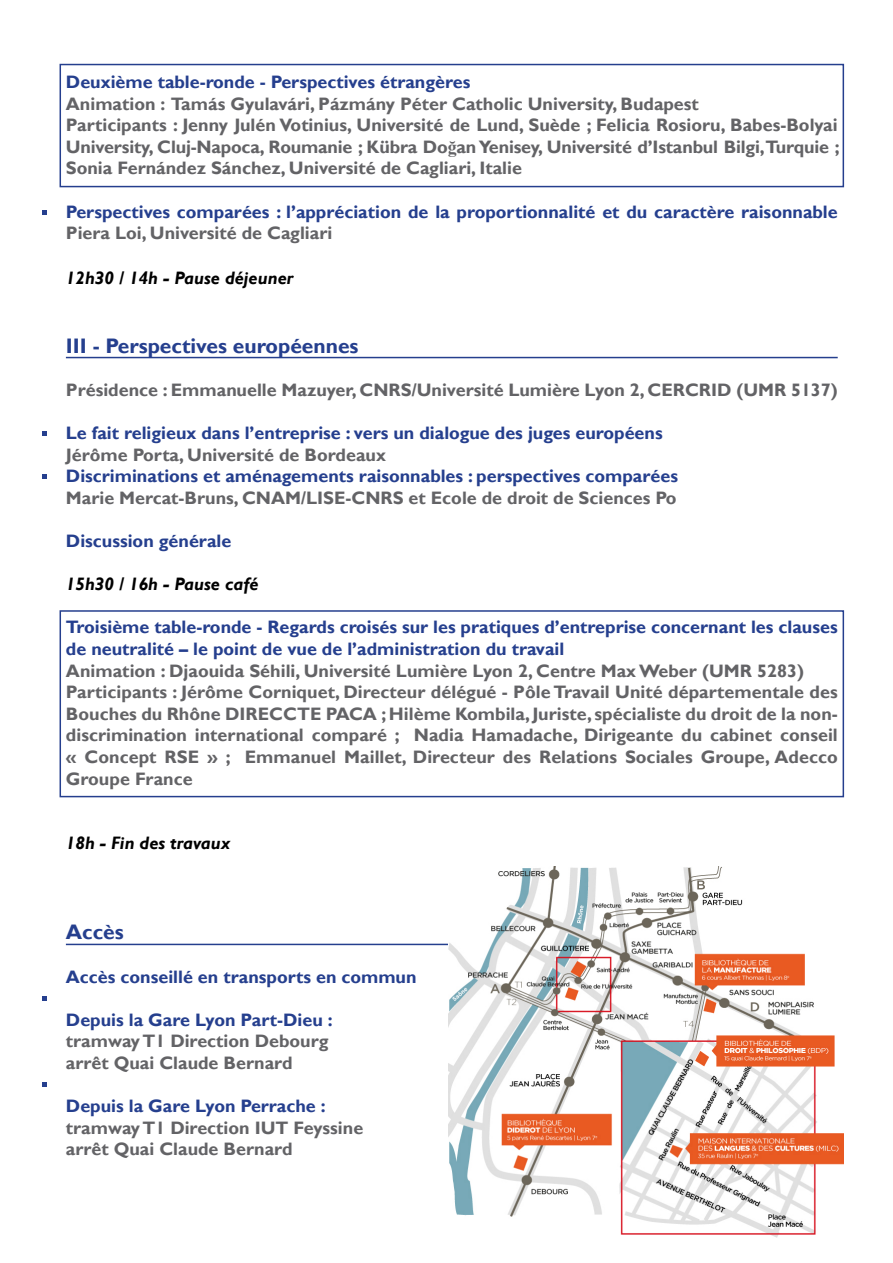
<style>
.page{position:relative;width:893px;height:1263px;background:#fff}
.page>*{position:absolute;margin:0;border:0;box-sizing:border-box;transform-origin:0 0}
.t1{font:700 21px "Gill Sans";color:#253f8e}
.t2{font:700 18px/21.6px "Gill Sans";color:#636366;text-align:justify}
.t3{font:700 18px/21.6px "Gill Sans";color:#253f8e}
.t4{font:italic 700 18px "Gill Sans";color:#000}
.s1{font-family:"Times New Roman"}
.s2{color:#636366}
</style>
<div class="page">
<hr style="left:66px;top:357px;width:772px;height:1px;background:#253f8e">
<hr style="left:66px;top:944px;width:772px;height:1px;background:#253f8e">
<svg style="left:43px;top:474px;width:4px;height:4px"></svg>
<svg style="left:43px;top:431px;width:4px;height:5px"></svg>
<svg style="left:43px;top:210px;width:4px;height:4px"></svg>
<img style="left:449px;top:866px;width:394px;height:372px">
<svg style="left:43px;top:1083px;width:4px;height:4px"></svg>
<svg style="left:43px;top:996px;width:4px;height:4px"></svg>
<div style="left:60px;top:64px;width:784px;height:123px;border:2px solid #253f8e"></div>
<div style="left:60px;top:610px;width:784px;height:187px;border:2px solid #253f8e"></div>
<p class="t3" style="left:66px;top:72px;width:406px">Deuxième table-ronde - Perspectives étrangères</p>
<p class="t2" style="left:66px;top:93px;width:634px">Animation : Tamás Gyulavári, Pázmány Péter Catholic University, Budapest</p>
<p class="t2" style="left:66px;top:115px;width:775px">Participants : Jenny Julén Votinius, Université de Lund, Suède ; Felicia Rosioru, Babes-Bolyai University, Cluj-Napoca, Roumanie ; Kübra Do<span class="s1">ğ</span>an Yenisey, Université d’Istanbul Bilgi,Turquie ; Sonia Fernández Sánchez, Université de Cagliari, Italie</p>
<p class="t3" style="left:66px;top:201px;width:773px">Perspectives comparées : l’appréciation de la proportionnalité et du caractère raisonnable<br><span class="s2">Piera Loi, Université de Cagliari</span></p>
<p class="t4" style="left:66px;top:268px;width:229px">12h30 / 14h - Pause déjeuner</p>
<p class="t1" style="left:66px;top:333px;width:294px">III - Perspectives européennes</p>
<p class="t2" style="left:66px;top:379px;width:773px">Présidence : Emmanuelle Mazuyer, CNRS/Université Lumière Lyon 2, CERCRID (UMR 5137)</p>
<p class="t3" style="left:66px;top:423px;width:598px">Le fait religieux dans l’entreprise : vers un dialogue des juges européens</p>
<p class="t2" style="left:66px;top:444px;width:322px">Jérôme Porta, Université de Bordeaux</p>
<p class="t3" style="left:66px;top:466px;width:614px">Discriminations et aménagements raisonnables : perspectives comparées</p>
<p class="t2" style="left:66px;top:487px;width:612px">Marie Mercat-Bruns, CNAM/LISE-CNRS et Ecole de droit de Sciences Po</p>
<p class="t3" style="left:66px;top:531px;width:167px">Discussion générale</p>
<p class="t4" style="left:66px;top:574px;width:194px">15h30 / 16h - Pause café</p>
<p class="t3" style="left:66px;top:617px;width:773px">Troisième table-ronde - Regards croisés sur les pratiques d’entreprise concernant les clauses de neutralité – le point de vue de l’administration du travail</p>
<p class="t2" style="left:66px;top:660px;width:739px">Animation : Djaouida Séhili, Université Lumière Lyon 2, Centre Max Weber (UMR 5283)</p>
<p class="t2" style="left:66px;top:682px;width:773px">Participants : Jérôme Corniquet, Directeur délégué - Pôle Travail Unité départementale des Bouches du Rhône DIRECCTE PACA ; Hilème Kombila, Juriste, spécialiste du droit de la non&shy;discrimination international comparé ; Nadia Hamadache, Dirigeante du cabinet conseil « Concept RSE » ; Emmanuel Maillet, Directeur des Relations Sociales Groupe, Adecco Groupe France</p>
<p class="t4" style="left:66px;top:833px;width:166px">18h - Fin des travaux</p>
<p class="t1" style="left:66px;top:920px;width:59px">Accès</p>
<p class="t3" style="left:66px;top:966px;width:352px">Accès conseillé en transports en commun</p>
<p class="t3" style="left:66px;top:1009px;width:268px">Depuis la Gare Lyon Part-Dieu :</p>
<p class="t2" style="left:66px;top:1031px;width:264px">tramway T1 Direction Debourg</p>
<p class="t2" style="left:66px;top:1053px;width:228px">arrêt Quai Claude Bernard</p>
<p class="t3" style="left:66px;top:1096px;width:261px">Depuis la Gare Lyon Perrache :</p>
<p class="t2" style="left:66px;top:1117px;width:299px">tramway T1 Direction IUT Feyssine</p>
<p class="t2" style="left:66px;top:1139px;width:228px">arrêt Quai Claude Bernard</p>
</div>
